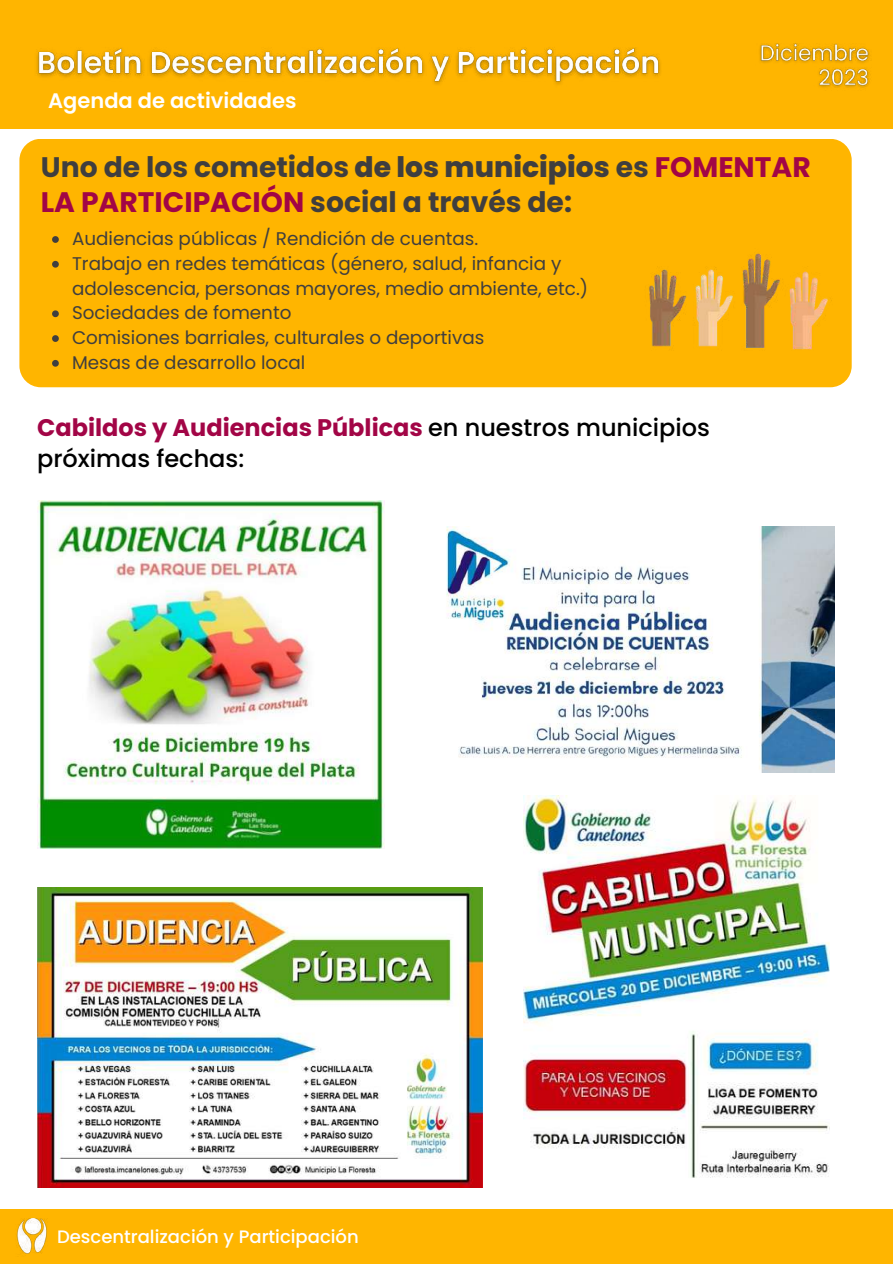
<style>
.page{position:relative;width:893px;height:1264px;background:#fff}
.page>*{position:absolute;margin:0;border:0;box-sizing:border-box;transform-origin:0 0}
.t1{font:700 28.2px/34.5px "Poppins";color:#3f3e3f}
.t2{font:500 24px/30.3px "Poppins";color:#000}
.t3{font:600 21px "Poppins";color:#fff}
.t4{font:18.3px/24.8px "Poppins";color:#3f3e3f}
.t5{font:500 18px "Poppins";color:#fff}
.s1{font-weight:800}
.s2{color:#a20546}
.s3{font-weight:700;color:#a20546}
</style>
<div class="page">
<div style="left:0;top:0;width:892px;height:129px;background:#ffb500"></div>
<div style="left:0;top:1208px;width:892px;height:55px;background:#ffb500"></div>
<img style="left:16px;top:1218px;width:31px;height:36px">
<img style="left:37px;top:501px;width:348px;height:347px">
<img style="left:36px;top:47px;width:625px;height:38px">
<img style="left:759px;top:43px;width:111px;height:45px">
<div style="left:19px;top:139px;width:832px;height:248px;background:#ffb500;border-radius:21px"></div>
<svg style="left:52px;top:236px;width:7px;height:7px"></svg>
<svg style="left:52px;top:261px;width:7px;height:7px"></svg>
<svg style="left:52px;top:310px;width:7px;height:7px"></svg>
<svg style="left:52px;top:335px;width:7px;height:7px"></svg>
<svg style="left:52px;top:360px;width:7px;height:7px"></svg>
<img style="left:649px;top:253px;width:183px;height:97px">
<img style="left:523px;top:796px;width:306px;height:382px">
<img style="left:446px;top:526px;width:388px;height:246px">
<img style="left:37px;top:887px;width:446px;height:300px">
<p class="t3" style="left:48px;top:86px;width:250px">Agenda de actividades</p>
<h1 class="t1" style="left:41px;top:150px;width:771px">Uno de los cometidos <span class="s1">de los municipios</span> es <span class="s2">FOMENTAR<br>LA PARTICIPACIÓN</span> social a través de:</h1>
<p class="t4" style="left:72px;top:226px;width:517px">Audiencias públicas / Rendición de cuentas.<br>Trabajo en redes temáticas (género, salud, infancia y adolescencia, personas mayores, medio ambiente, etc.)<br>Sociedades de fomento<br>Comisiones barriales, culturales o deportivas<br>Mesas de desarrollo local</p>
<h2 class="t2" style="left:37px;top:412px;width:674px"><span class="s3">Cabildos y Audiencias Públicas</span> en nuestros municipios próximas fechas:</h2>
<p class="t5" style="left:57px;top:1224px;width:303px">Descentralización y Participación</p>
</div>
